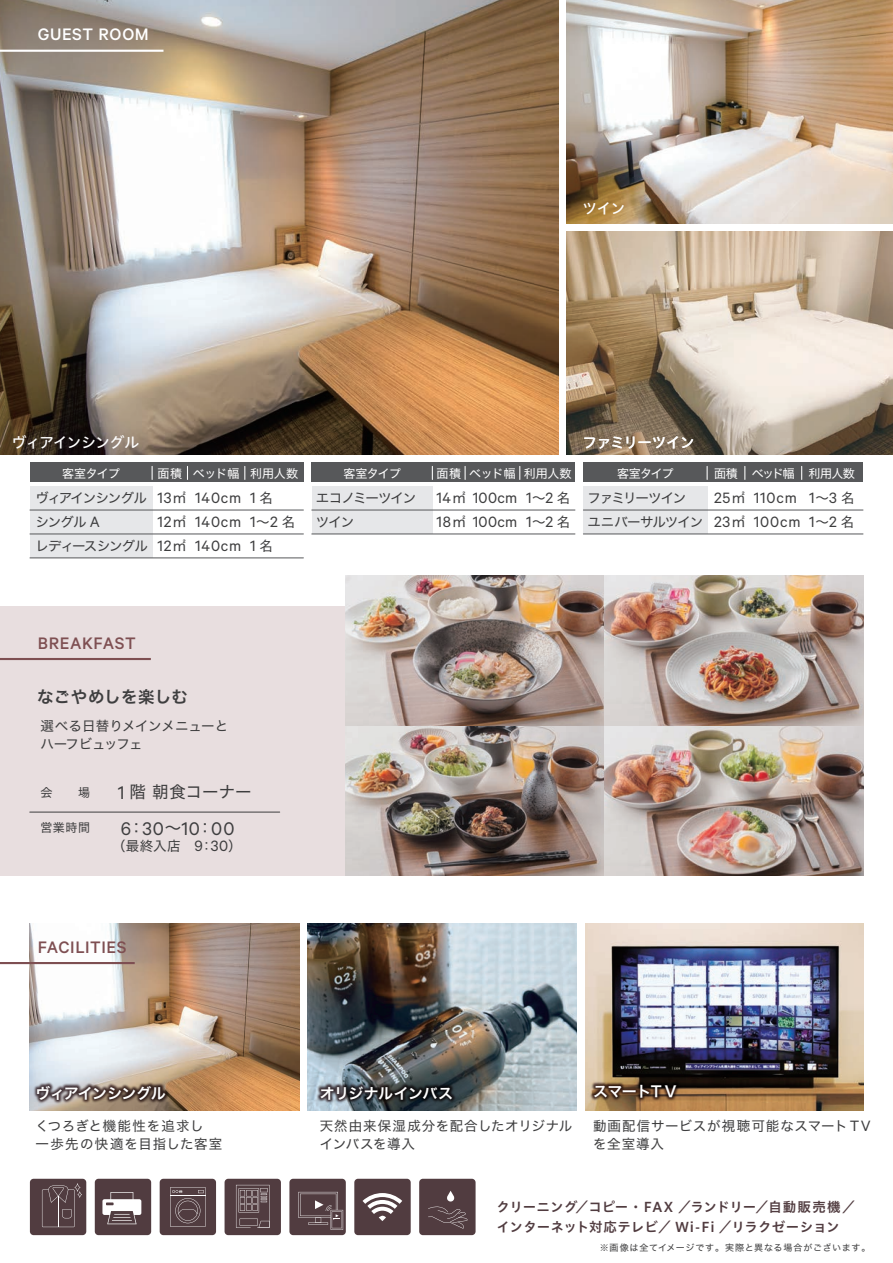
<style>
.page{position:relative;width:893px;height:1263px;background:#fff}
.page>*{position:absolute;margin:0;border:0;box-sizing:border-box;transform-origin:0 0}
.t1{font:20.7px "Calibre";color:#3e3e3f}
.t2{font:500 18.75px "Calibre";letter-spacing:.03em;color:#7e4f52}
.t3{font:500 18.75px "Calibre";letter-spacing:.035em;color:#fff}
.t4{font:16.8px/24px "Calibre";letter-spacing:.045em;color:#3e3e3f}
.t5{font:16.8px/24px "Calibre";letter-spacing:.02em;color:#3e3e3f}
.t6{font:16.5px "Hira Kaku Std W6";letter-spacing:.02em;color:#3e3e3f}
.t7{font:16.5px "Hira Kaku Std W4";letter-spacing:.01em;color:#3e3e3f}
.t8{font:15px "Hira Kaku Std W6";letter-spacing:-.045em;color:#fff}
.t9{font:15px "Hiragino UD Sans Std W5";letter-spacing:-.075em;color:#fff}
.t10{font:13.5px/19.5px "Hiragino UD Sans Std W6";letter-spacing:.005em;color:#513c40}
.t11{font:13.5px/18px "Hira Kaku Std W4";letter-spacing:-.01em;color:#3e3e3f}
.t12{font:13.5px/18px "Hira Kaku Std W4";letter-spacing:.07em;color:#3e3e3f}
.t13{font:13.5px/18px "Hira Kaku Std W4";letter-spacing:.045em;color:#3e3e3f}
.t14{font:13.5px/18px "Hira Kaku Std W4";letter-spacing:.06em;color:#3e3e3f}
.t15{font:13.5px/24px "Hira Kaku Std W4";letter-spacing:-.085em;color:#3e3e3f}
.t16{font:13.5px/24px "Hira Kaku Std W4";letter-spacing:-.075em;color:#3e3e3f}
.t17{font:13.5px/24px "Hira Kaku Std W4";letter-spacing:-.07em;color:#3e3e3f}
.t18{font:12px "Hira Kaku Std W4";letter-spacing:-.01em;color:#fff}
.t19{font:12px "Hira Kaku Std W4";letter-spacing:-.035em;color:#fff}
.t20{font:12px "Hira Kaku Std W4";letter-spacing:-.055em;color:#fff}
.t21{font:12px "Hira Kaku Std W4";color:#3e3e3f}
.t22{font:9px "Hira Kaku Std W4";letter-spacing:.075em;color:#3e3e3f}
.s1{font-family:"Calibre";font-size:16.8px}
.s2{font-family:"Hira Kaku Std W4";font-size:13.5px}
.s3{font-family:"Calibre";font-size:20.7px}
.s4{font-family:"Hira Kaku Std W4";font-size:16.5px}
</style>
<div class="page">
<img style="left:30px;top:924px;width:269px;height:186px">
<img style="left:585px;top:924px;width:278px;height:186px">
<img style="left:29px;top:1029px;width:193px;height:82px">
<img style="left:537px;top:1027px;width:197px;height:84px">
<img style="left:308px;top:924px;width:269px;height:186px">
<img style="left:0;top:0;width:558px;height:454px">
<img style="left:567px;top:0;width:326px;height:223px">
<div style="left:30px;top:486px;width:122px;height:72px;background:#e6e7e9"></div>
<hr style="left:30px;top:510px;width:273px;height:1px;background:#57585a">
<hr style="left:30px;top:534px;width:273px;height:1px;background:#57585a">
<div style="left:30px;top:462px;width:273px;height:20px;background:#57585a"></div>
<svg style="left:187px;top:466px;width:1px;height:13px"></svg>
<svg style="left:244px;top:466px;width:1px;height:13px"></svg>
<svg style="left:152px;top:466px;width:1px;height:13px"></svg>
<div style="left:312px;top:486px;width:121px;height:48px;background:#e6e7e9"></div>
<hr style="left:312px;top:510px;width:263px;height:1px;background:#57585a">
<hr style="left:312px;top:534px;width:263px;height:1px;background:#57585a">
<div style="left:312px;top:462px;width:263px;height:20px;background:#57585a"></div>
<svg style="left:465px;top:466px;width:1px;height:13px"></svg>
<svg style="left:519px;top:466px;width:1px;height:13px"></svg>
<svg style="left:432px;top:466px;width:1px;height:13px"></svg>
<div style="left:583px;top:486px;width:124px;height:48px;background:#e6e7e9"></div>
<hr style="left:583px;top:510px;width:280px;height:1px;background:#57585a">
<div style="left:583px;top:462px;width:280px;height:20px;background:#57585a"></div>
<svg style="left:744px;top:466px;width:1px;height:13px"></svg>
<svg style="left:801px;top:466px;width:1px;height:13px"></svg>
<svg style="left:707px;top:466px;width:1px;height:13px"></svg>
<img style="left:567px;top:232px;width:326px;height:222px">
<hr style="left:0;top:50px;width:163px;height:2px;background:#fff">
<hr style="left:0;top:962px;width:135px;height:2px;background:#7e4f52">
<div style="left:354px;top:1179px;width:57px;height:56px;background:#513c40;border-radius:4px"></div>
<svg style="left:363px;top:1193px;width:39px;height:28px"></svg>
<div style="left:225px;top:1179px;width:56px;height:56px;background:#513c40;border-radius:4px"></div>
<svg style="left:236px;top:1185px;width:34px;height:43px"></svg>
<div style="left:160px;top:1179px;width:56px;height:56px;background:#513c40;border-radius:4px"></div>
<svg style="left:170px;top:1187px;width:36px;height:40px"></svg>
<div style="left:289px;top:1179px;width:57px;height:56px;background:#513c40;border-radius:4px"></div>
<svg style="left:298px;top:1192px;width:45px;height:38px"></svg>
<div style="left:30px;top:1179px;width:56px;height:56px;background:#513c40;border-radius:4px"></div>
<svg style="left:42px;top:1183px;width:40px;height:44px"></svg>
<div style="left:95px;top:1179px;width:56px;height:56px;background:#513c40;border-radius:4px"></div>
<svg style="left:102px;top:1192px;width:39px;height:32px"></svg>
<div style="left:419px;top:1179px;width:57px;height:56px;background:#513c40;border-radius:4px"></div>
<svg style="left:428px;top:1191px;width:40px;height:37px"></svg>
<img style="left:263px;top:1029px;width:246px;height:82px">
<hr style="left:583px;top:534px;width:280px;height:1px;background:#57585a">
<div style="left:0;top:606px;width:558px;height:270px;background:#e8dedf"></div>
<hr style="left:0;top:658px;width:151px;height:2px;background:#7e4f52">
<hr style="left:30px;top:812px;width:250px;height:1px;background:#3e3e3f">
<img style="left:346px;top:576px;width:517px;height:300px">
<hr style="left:30px;top:558px;width:273px;height:1px;background:#57585a">
<p class="t3" style="left:38px;top:24px;width:113px">GUEST ROOM</p>
<p class="t9" style="left:582px;top:197px;width:45px">ツイン</p>
<p class="t9" style="left:11px;top:431px;width:129px">ヴィアインシングル</p>
<p class="t9" style="left:582px;top:431px;width:114px">ファミリーツイン</p>
<p class="t19" style="left:62px;top:464px;width:59px">客室タイプ</p>
<p class="t18" style="left:157px;top:464px;width:142px">面積 ベッド幅 利用人数</p>
<p class="t19" style="left:343px;top:464px;width:59px">客室タイプ</p>
<p class="t18" style="left:436px;top:464px;width:137px">面積 ベッド幅 利用人数</p>
<p class="t19" style="left:617px;top:464px;width:58px">客室タイプ</p>
<p class="t20" style="left:714px;top:464px;width:142px">面積 ベッド幅 利用人数</p>
<p class="t15" style="left:35px;top:486px;width:114px">ヴィアインシングルシングル <span class="s1">A<br></span>レディースシングル</p>
<p class="t4" style="left:157px;top:485px;width:31px;text-align:justify">13<span class="s2">㎡</span>12<span class="s2">㎡</span>12<span class="s2">㎡</span></p>
<p class="t4" style="left:195px;top:485px;width:48px;text-align:justify">140cm 140cm 140cm</p>
<p class="t4" style="left:250px;top:485px;width:47px">1 <span class="s2">名<br></span>1<span class="s2">～</span>2 <span class="s2">名<br></span>1 <span class="s2">名</span></p>
<p class="t17" style="left:316px;top:486px;width:102px">エコノミーツインツイン</p>
<p class="t5" style="left:436px;top:485px;width:82px">14<span class="s2">㎡</span> 100cm<br>18<span class="s2">㎡</span> 100cm</p>
<p class="t4" style="left:526px;top:485px;width:46px">1<span class="s2">～</span>2 <span class="s2">名<br></span>1<span class="s2">～</span>2 <span class="s2">名</span></p>
<p class="t16" style="left:588px;top:486px;width:117px">ファミリーツインユニバーサルツイン</p>
<p class="t4" style="left:714px;top:485px;width:33px">25<span class="s2">㎡<br></span>23<span class="s2">㎡</span></p>
<p class="t4" style="left:754px;top:485px;width:48px">110cm<br>100cm</p>
<p class="t4" style="left:809px;top:485px;width:47px">1<span class="s2">～</span>3 <span class="s2">名<br></span>1<span class="s2">～</span>2 <span class="s2">名</span></p>
<p class="t2" style="left:38px;top:632px;width:100px">BREAKFAST</p>
<p class="t6" style="left:37px;top:684px;width:153px">なごやめしを楽しむ</p>
<p class="t11" style="left:40px;top:717px;width:189px">選べる日替りメインメニューとハーフビュッフェ</p>
<p class="t21" style="left:40px;top:783px;width:51px">会　　場</p>
<p class="t7" style="left:118px;top:780px;width:135px"><span class="s3">1</span> 階朝食コーナー</p>
<p class="t11" style="left:112px;top:837px;width:131px">（最終入店　<span class="s1">9</span>：<span class="s1">30</span>）</p>
<p class="t21" style="left:40px;top:819px;width:51px">営業時間</p>
<p class="t1" style="left:121px;top:816px;width:115px">6<span class="s4">：</span>30<span class="s4">～</span>10<span class="s4">：</span>00</p>
<p class="t2" style="left:38px;top:936px;width:90px">FACILITIES</p>
<p class="t8" style="left:36px;top:1081px;width:132px">ヴィアインシングル</p>
<p class="t8" style="left:593px;top:1079px;width:87px">スマートＴＶ</p>
<p class="t8" style="left:320px;top:1081px;width:135px">オリジナルインバス</p>
<p class="t12" style="left:36px;top:1117px;width:188px">くつろぎと機能性を追求し<br>一歩先の快適を目指した客室</p>
<p class="t13" style="left:320px;top:1117px;width:254px">天然由来保湿成分を配合したオリジナルインバスを導入</p>
<p class="t14" style="left:593px;top:1117px;width:279px">動画配信サービスが視聴可能なスマート<span class="s1">TV</span>を全室導入</p>
<p class="t10" style="left:496px;top:1196px;width:360px">クリーニング／コピー・FAX ／ランドリー／自動販売機／インターネット対応テレビ／ Wi-Fi ／リラクゼーション</p>
<p class="t22" style="left:600px;top:1241px;width:272px">※画像は全てイメージです。実際と異なる場合がございます。</p>
</div>
